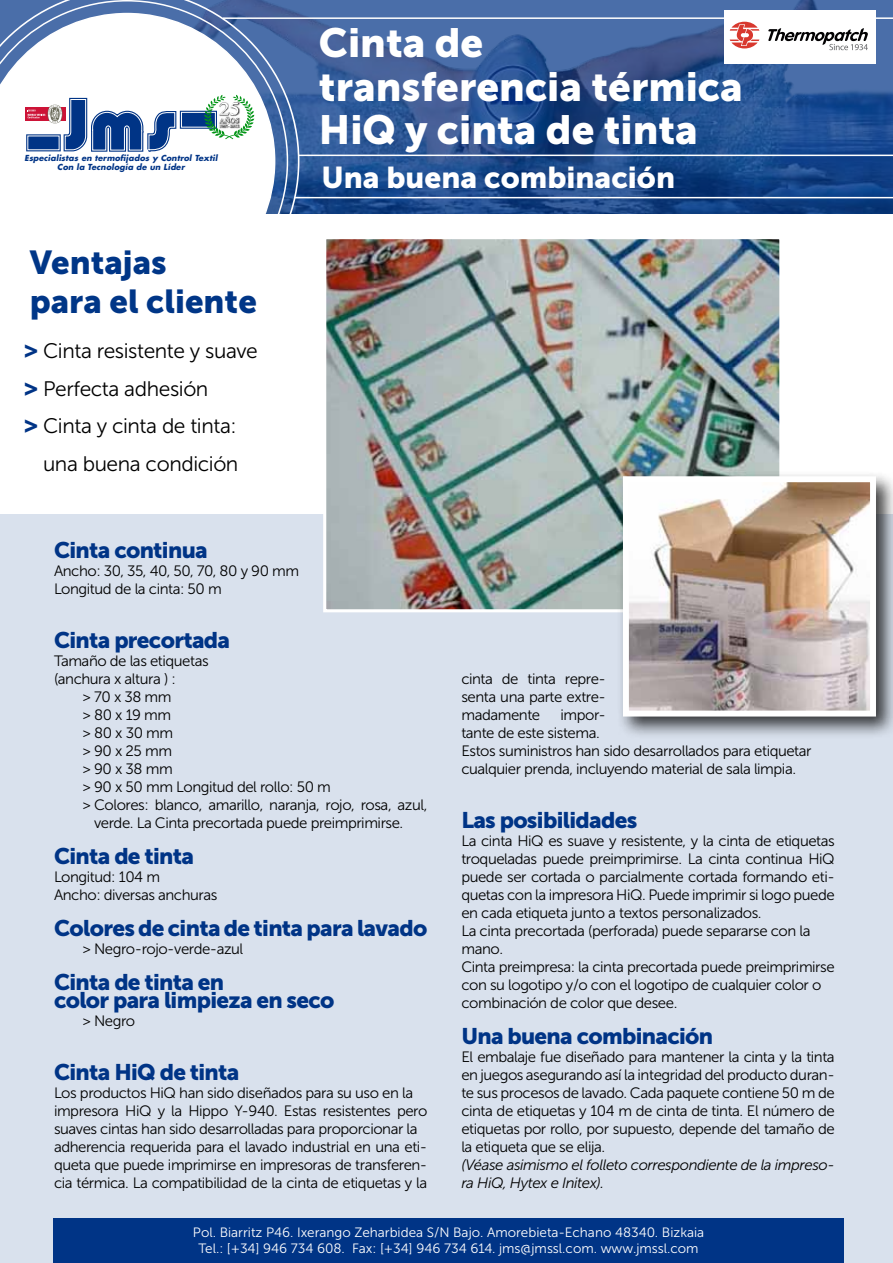
<style>
.page{position:relative;width:893px;height:1263px;background:#fff}
.page>*{position:absolute;margin:0;border:0;box-sizing:border-box;transform-origin:0 0}
.t1{font:40.5px/43.5px "Museo Sans 900";color:#fff}
.t2{font:33px/39.6px "Museo Sans 900";color:#003687}
.t3{font:30px "Museo Sans 900";color:#fff}
.t4{font:22.5px/18px "Museo Sans 900";letter-spacing:-.03em;color:#003486}
.t5{font:21px/37.5px "Museo Sans 300";letter-spacing:-.02em;color:#000}
.t6{font:15px/18px "Museo Sans 300";letter-spacing:-.03em;color:#000}
.t7{font:italic 15px/18px "Museo Sans 300";letter-spacing:-.03em;color:#000}
.t8{font:13.5px/16.5px "Museo Sans 300";color:#fff;text-align:center}
.t9{font:italic 700 8.1px/9px "Futura Std";letter-spacing:.015em;color:#003486;text-align:center}
.s1{font-family:"Museo Sans 900";font-size:24px;color:#003486}
</style>
<div class="page">
<div style="left:0;top:514px;width:893px;height:749px;background:#d9e1ed"></div>
<svg style="left:299px;top:0;width:594px;height:213px;background:#2d5593"></svg>
<svg style="left:0;top:0;width:299px;height:214px"></svg>
<img style="left:327px;top:240px;width:451px;height:368px">
<div style="left:323px;top:236px;width:459px;height:376px;border:3px solid #fff"></div>
<hr style="left:298px;top:155px;width:595px;height:1px;background:#fff">
<hr style="left:223px;top:17px;width:670px;height:2px;background:#fff">
<hr style="left:294px;top:197px;width:599px;height:1px;background:#fff">
<div style="left:53px;top:1218px;width:791px;height:45px;background:#003486"></div>
<div style="left:725px;top:11px;width:151px;height:53px;background:#fff"></div>
<svg style="left:768px;top:28px;width:100px;height:22px"></svg>
<svg style="left:730px;top:22px;width:29px;height:26px"></svg>
<div style="left:617px;top:470px;width:276px;height:269px;background:#000;opacity:.75"></div>
<img style="left:630px;top:483px;width:239px;height:226px">
<div style="left:623px;top:476px;width:253px;height:240px;border:6px solid #fff"></div>
<p class="t9" style="left:24px;top:154px;width:195px">Especialistas en termofijados y Control Textil<br>Con la Tecnología de un Líder</p>
<h2 class="t2" style="left:30px;top:242px;width:229px">Ventajas<br>para el cliente</h2>
<h3 class="t5" style="left:23px;top:332px;width:236px"><span class="s1">&gt;</span> Cinta resistente y suave <span class="s1">&gt;</span> Perfecta adhesión<br><span class="s1">&gt;</span> Cinta y cinta de tinta:</h3>
<h3 class="t5" style="left:43px;top:445px;width:197px">una buena condición</h3>
<h1 class="t1" style="left:319px;top:21px;width:425px">Cinta de transferencia térmica<br>HiQ y cinta de tinta</h1>
<h3 class="t3" style="left:321px;top:161px;width:355px">Una buena combinación</h3>
<h3 class="t4" style="left:54px;top:541px;width:155px">Cinta continua</h3>
<p class="t6" style="left:54px;top:562px;width:247px">Ancho: 30, 35, 40, 50, 70, 80 y 90 mm<br>Longitud de la cinta: 50 m</p>
<h3 class="t4" style="left:54px;top:631px;width:178px">Cinta precortada</h3>
<p class="t6" style="left:54px;top:652px;width:156px">Tamaño de las etiquetas</p>
<p class="t6" style="left:54px;top:670px;width:123px">(anchura x altura ) :</p>
<p class="t6" style="left:82px;top:688px;width:91px">&gt; 70 x 38 mm</p>
<p class="t6" style="left:82px;top:706px;width:90px">&gt; 80 x 19 mm</p>
<p class="t6" style="left:82px;top:724px;width:92px">&gt; 80 x 30 mm</p>
<p class="t6" style="left:82px;top:742px;width:91px">&gt; 90 x 25 mm</p>
<p class="t6" style="left:82px;top:760px;width:92px">&gt; 90 x 38 mm</p>
<p class="t6" style="left:82px;top:778px;width:250px">&gt; 90 x 50 mm Longitud del rollo: 50 m</p>
<p class="t6" style="left:82px;top:796px;width:346px">&gt; Colores: blanco, amarillo, naranja, rojo, rosa, azul,</p>
<p class="t6" style="left:94px;top:814px;width:311px">verde. La Cinta precortada puede preimprimirse.</p>
<h3 class="t4" style="left:54px;top:847px;width:142px">Cinta de tinta</h3>
<p class="t6" style="left:54px;top:868px;width:165px">Longitud: 104 m<br>Ancho: diversas anchuras</p>
<h3 class="t4" style="left:54px;top:919px;width:375px">Colores de cinta de tinta para lavado</h3>
<p class="t6" style="left:82px;top:940px;width:162px">&gt; Negro-rojo-verde-azul</p>
<h3 class="t4" style="left:54px;top:973px;width:282px">Cinta de tinta en<br>color para limpieza en seco</h3>
<p class="t6" style="left:82px;top:1012px;width:54px">&gt; Negro</p>
<h3 class="t4" style="left:54px;top:1063px;width:187px">Cinta HiQ de tinta</h3>
<p class="t6" style="left:54px;top:1084px;width:375px">Los productos HiQ han sido diseñados para su uso en la impresora HiQ y la Hippo Y-940. Estas resistentes pero suaves cintas han sido desarrolladas para proporcionar la adherencia requerida para el lavado industrial en una eti&shy;queta que puede imprimirse en impresoras de transferen&shy;cia térmica. La compatibilidad de la cinta de etiquetas y la</p>
<p class="t8" style="left:193px;top:1224px;width:513px">Pol. Biarritz P46. Ixerango Zeharbidea S/N Bajo. Amorebieta-Echano 48340. Bizkaia<br>Tel.: [+34] 946 734 608. Fax: [+34] 946 734 614. jms@jmssl.com. www.jmssl.com</p>
<p class="t6" style="left:461px;top:670px;width:146px;text-align:justify">cinta de tinta repre&shy;senta una parte extre&shy;madamente</p>
<p class="t6" style="left:461px;top:706px;width:352px;text-indent:99px">impor-<br>tante de este sistema.<br>Estos suministros han sido desarrollados para etiquetar cualquier prenda, incluyendo material de sala limpia.</p>
<h3 class="t4" style="left:461px;top:811px;width:177px">Las posibilidades</h3>
<p class="t6" style="left:461px;top:832px;width:375px">La cinta HiQ es suave y resistente, y la cinta de etiquetas troqueladas puede preimprimirse. La cinta continua HiQ puede ser cortada o parcialmente cortada formando eti&shy;quetas con la impresora HiQ. Puede imprimir si logo puede en cada etiqueta junto a textos personalizados.<br>La cinta precortada (perforada) puede separarse con la mano.<br>Cinta preimpresa: la cinta precortada puede preimprimirse con su logotipo y/o con el logotipo de cualquier color o combinación de color que desee.</p>
<h3 class="t4" style="left:461px;top:1027px;width:253px">Una buena combinación</h3>
<p class="t6" style="left:461px;top:1048px;width:375px;text-align:justify">El embalaje fue diseñado para mantener la cinta y la tinta en juegos asegurando así la integridad del producto duran&shy;te sus procesos de lavado. Cada paquete contiene 50 m de cinta de etiquetas y 104 m de cinta de tinta. El número de etiquetas por rollo, por supuesto, depende del tamaño de la etiqueta que se elija.</p>
<p class="t7" style="left:461px;top:1156px;width:375px">(Véase asimismo el folleto correspondiente de la impreso&shy;ra HiQ, Hytex e Initex).</p>
</div>
